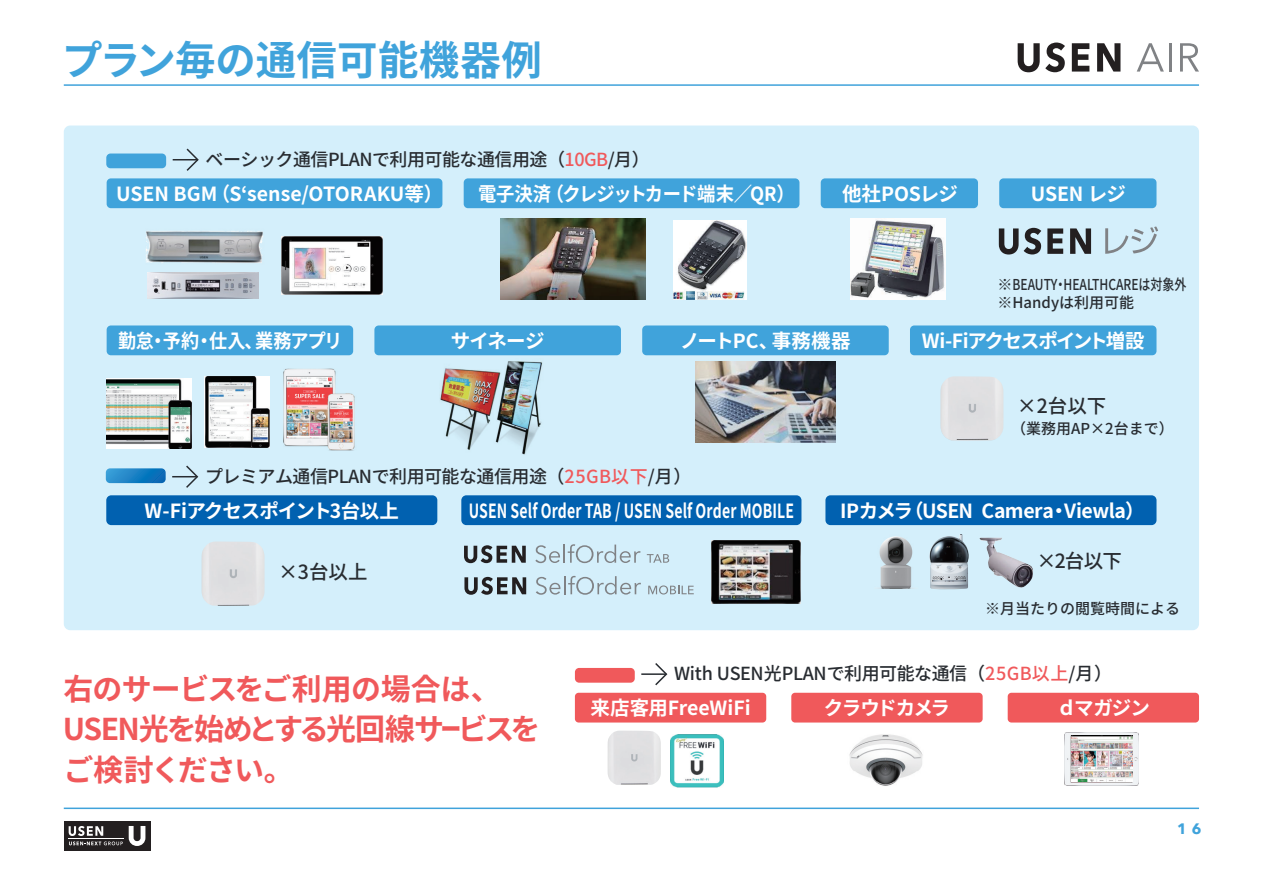
<style>
.page{position:relative;width:1263px;height:893px;background:#fff}
.page>*{position:absolute;margin:0;border:0;box-sizing:border-box;transform-origin:0 0}
.t1{font:700 40.5px "Noto Sans CJ Kjp";letter-spacing:.005em;color:#40a3db}
.t2{font:700 30px/40.5px "Noto Sans CJ Kjp";letter-spacing:-.05em;color:#f0595b}
.t3{font:700 19.5px "Noto Sans CJ Kjp";letter-spacing:-.015em;color:#fff}
.t4{font:700 19.5px "Noto Sans CJ Kjp";letter-spacing:.01em;color:#fff;scale:.72 1}
.t5{font:700 19.5px "Noto Sans CJ Kjp";letter-spacing:-.085em;color:#fff}
.t6{font:700 19.5px "Noto Sans CJ Kjp";letter-spacing:-.035em;color:#fff;scale:.94 1}
.t7{font:700 19.5px "Noto Sans CJ Kjp";letter-spacing:-.045em;color:#fff}
.t8{font:500 19.5px "Noto Sans CJ Kjp";color:#282c31}
.t9{font:700 19.5px "Noto Sans CJ Kjp";letter-spacing:-.015em;color:#fff;scale:.93 1}
.t10{font:500 18px "Noto Sans CJ Kjp";letter-spacing:-.03em;color:#282c31}
.t11{font:500 15px/18px "Noto Sans CJ Kjp";color:#282c31}
.t12{font:700 15px "Avenir Next LT Pro";color:#40a3db}
.s1{color:#f0595b}
</style>
<div class="page">
<div style="left:575px;top:692px;width:191px;height:30px;background:#f0595b;border-radius:4px"></div>
<div style="left:575px;top:668px;width:60px;height:14px;background:#f0595b;border-radius:4px"></div>
<div style="left:791px;top:692px;width:192px;height:30px;background:#f0595b;border-radius:4px"></div>
<div style="left:1008px;top:692px;width:191px;height:30px;background:#f0595b;border-radius:4px"></div>
<div style="left:64px;top:125px;width:1135px;height:505px;background:#d4effb;border-radius:6px"></div>
<img style="left:670px;top:734px;width:54px;height:53px">
<svg style="left:655px;top:663px;width:13px;height:23px"></svg>
<hr style="left:641px;top:673px;width:25px;height:2px;background:#282c31">
<svg style="left:106px;top:468px;width:60px;height:15px"></svg>
<div style="left:106px;top:495px;width:331px;height:30px;background:#0161b0;border-radius:5px"></div>
<div style="left:461px;top:495px;width:340px;height:30px;background:#0161b0;border-radius:5px"></div>
<div style="left:825px;top:495px;width:332px;height:30px;background:#0161b0;border-radius:5px"></div>
<div style="left:107px;top:325px;width:246px;height:30px;background:#40a3db;border-radius:4px"></div>
<div style="left:374px;top:325px;width:247px;height:30px;background:#40a3db;border-radius:4px"></div>
<div style="left:642px;top:325px;width:247px;height:30px;background:#40a3db;border-radius:4px"></div>
<svg style="left:172px;top:465px;width:27px;height:23px"></svg>
<div style="left:106px;top:153px;width:60px;height:15px;background:#40a3db;border-radius:4px"></div>
<svg style="left:173px;top:148px;width:26px;height:23px"></svg>
<img style="left:440px;top:361px;width:103px;height:94px">
<img style="left:148px;top:273px;width:111px;height:25px">
<img style="left:282px;top:236px;width:100px;height:59px">
<img style="left:106px;top:378px;width:85px;height:70px">
<img style="left:205px;top:376px;width:65px;height:71px">
<img style="left:284px;top:369px;width:71px;height:81px">
<img style="left:695px;top:362px;width:141px;height:81px">
<img style="left:501px;top:218px;width:144px;height:81px">
<img style="left:674px;top:220px;width:73px;height:79px">
<img style="left:850px;top:219px;width:95px;height:80px">
<img style="left:712px;top:540px;width:89px;height:64px">
<img style="left:146px;top:231px;width:117px;height:32px">
<div style="left:107px;top:178px;width:335px;height:30px;background:#40a3db;border-radius:4px"></div>
<div style="left:464px;top:178px;width:335px;height:30px;background:#40a3db;border-radius:4px"></div>
<div style="left:821px;top:178px;width:157px;height:30px;background:#40a3db;border-radius:4px"></div>
<div style="left:999px;top:178px;width:158px;height:30px;background:#40a3db;border-radius:4px"></div>
<img style="left:940px;top:376px;width:63px;height:64px">
<img style="left:201px;top:541px;width:64px;height:65px">
<img style="left:607px;top:730px;width:54px;height:55px">
<img style="left:879px;top:536px;width:34px;height:53px">
<img style="left:929px;top:534px;width:40px;height:55px">
<img style="left:979px;top:537px;width:54px;height:51px">
<div style="left:910px;top:325px;width:247px;height:30px;background:#40a3db;border-radius:4px"></div>
<img style="left:849px;top:734px;width:74px;height:52px">
<img style="left:1064px;top:732px;width:75px;height:53px">
<img style="left:1071px;top:735px;width:61px;height:46px">
<svg style="left:999px;top:228px;width:42px;height:26px"></svg>
<svg style="left:1047px;top:228px;width:16px;height:26px"></svg>
<svg style="left:1070px;top:228px;width:21px;height:26px"></svg>
<svg style="left:1105px;top:226px;width:53px;height:28px"></svg>
<svg style="left:464px;top:545px;width:62px;height:18px"></svg>
<svg style="left:535px;top:544px;width:106px;height:19px"></svg>
<svg style="left:647px;top:554px;width:22px;height:8px"></svg>
<svg style="left:464px;top:577px;width:62px;height:17px"></svg>
<svg style="left:536px;top:576px;width:105px;height:18px"></svg>
<svg style="left:648px;top:585px;width:46px;height:9px"></svg>
<hr style="left:64px;top:807px;width:1135px;height:2px;background:#40a3db">
<hr style="left:64px;top:84px;width:1135px;height:2px;background:#40a3db">
<svg style="left:1018px;top:43px;width:47px;height:29px"></svg>
<svg style="left:1072px;top:43px;width:17px;height:29px"></svg>
<svg style="left:1097px;top:43px;width:24px;height:29px"></svg>
<svg style="left:1137px;top:43px;width:27px;height:29px"></svg>
<hr style="left:1169px;top:43px;width:3px;height:29px;background:#808285">
<svg style="left:1180px;top:43px;width:19px;height:29px"></svg>
<div style="left:64px;top:821px;width:86px;height:29px;background:#231f20"></div>
<svg style="left:129px;top:826px;width:16px;height:20px"></svg>
<hr style="left:69px;top:838px;width:55px;height:1px;background:#fff">
<svg style="left:69px;top:826px;width:54px;height:19px"></svg>
<h1 class="t1" style="left:62px;top:37px;width:481px">プラン毎の通信可能機器例</h1>
<p class="t10" style="left:206px;top:149px;width:446px">ベーシック通信PLANで利用可能な通信用途（<span class="s1">10GB</span>/月）</p>
<p class="t3" style="left:116px;top:183px;width:327px">USEN BGM（S‘sense/OTORAKU等）</p>
<p class="t6" style="left:478px;top:183px;width:338px">電子決済（クレジットカード端末／QR）</p>
<p class="t3" style="left:842px;top:183px;width:117px">他社POSレジ</p>
<p class="t3" style="left:1031px;top:183px;width:97px">USEN レジ</p>
<p class="t9" style="left:118px;top:329px;width:242px">勤怠・予約・仕入、業務アプリ</p>
<p class="t3" style="left:451px;top:329px;width:95px">サイネージ</p>
<p class="t3" style="left:680px;top:329px;width:172px">ノートPC、事務機器</p>
<p class="t10" style="left:205px;top:466px;width:488px">プレミアム通信PLANで利用可能な通信用途（<span class="s1">25GB以下</span>/月）</p>
<p class="t11" style="left:998px;top:276px;width:191px">※BEAUTY・HEALTHCAREは対象外※Handyは利用可能</p>
<p class="t5" style="left:922px;top:329px;width:225px">Wi-Fiアクセスポイント増設</p>
<p class="t8" style="left:1017px;top:395px;width:91px">×2台以下</p>
<p class="t11" style="left:1011px;top:419px;width:164px">（業務用AP×2台まで）</p>
<p class="t7" style="left:145px;top:500px;width:256px">W-Fiアクセスポイント3台以上</p>
<p class="t4" style="left:469px;top:500px;width:453px">USEN Self Order TAB / USEN Self Order MOBILE</p>
<p class="t3" style="left:840px;top:500px;width:306px">IPカメラ（USEN Camera・Viewla）</p>
<p class="t8" style="left:278px;top:561px;width:91px">×3台以上</p>
<h2 class="t2" style="left:63px;top:669px;width:479px">右のサービスをご利用の場合は、<br>USEN光を始めとする光回線サービスをご検討ください。</h2>
<p class="t8" style="left:1037px;top:549px;width:87px">×2台以下</p>
<p class="t11" style="left:985px;top:599px;width:196px">※月当たりの閲覧時間による</p>
<p class="t10" style="left:674px;top:663px;width:439px">With USEN光PLANで利用可能な通信（<span class="s1">25GB以上</span>/月）</p>
<p class="t3" style="left:590px;top:697px;width:162px">来店客用FreeWiFi</p>
<p class="t5" style="left:824px;top:697px;width:128px">クラウドカメラ</p>
<p class="t3" style="left:1057px;top:697px;width:95px">ｄマガジン</p>
<p class="t12" style="left:1177px;top:819px;width:26px">1 6</p>
</div>
